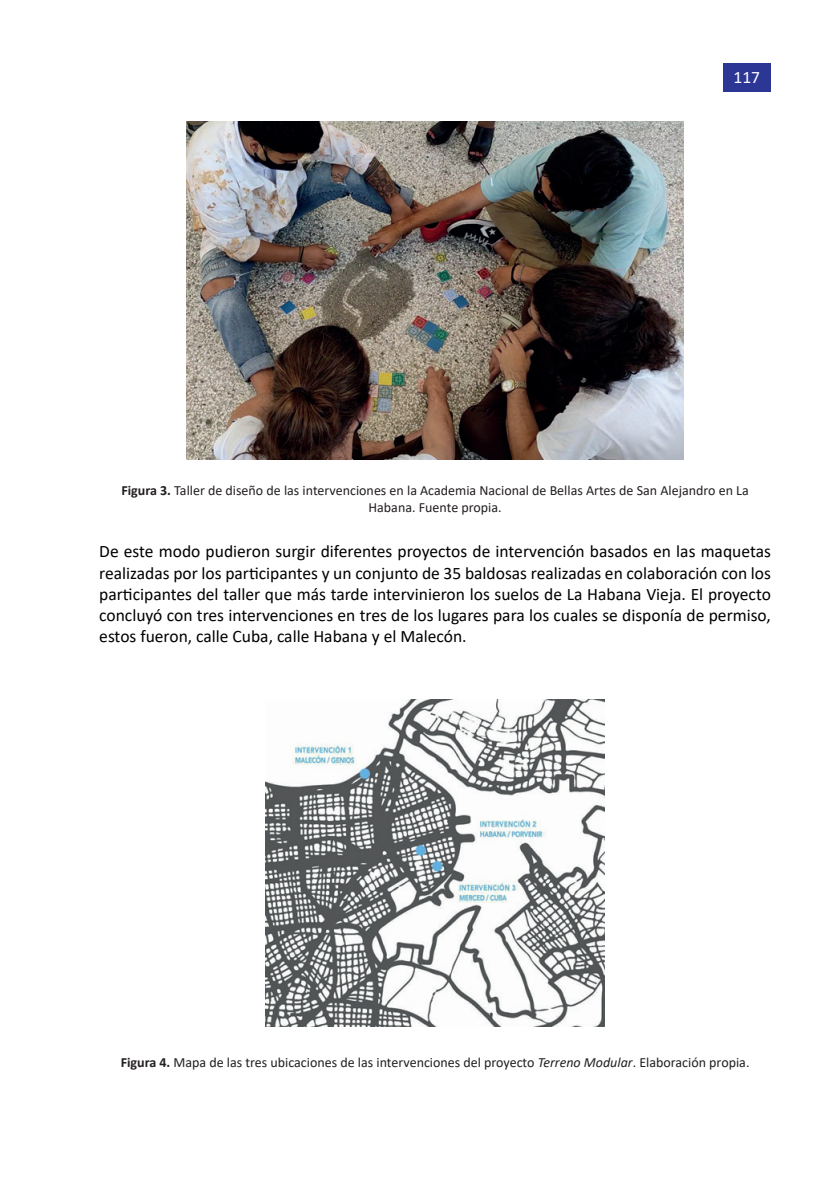
<style>
.page{position:relative;width:834px;height:1191px;background:#fff}
.page>*{position:absolute;margin:0;border:0;box-sizing:border-box;transform-origin:0 0}
.t1{font:17.5px/21px "Calibri";color:#000;text-align:justify}
.t2{font:17.5px "Calibri";color:#fff}
.t3{font:14px/16.8px "Calibri";color:#231f20;text-align:center}
.s1{font-weight:700}
.s2{font-style:italic}
</style>
<div class="page">
<div style="left:723px;top:63px;width:47px;height:29px;background:#2c3795"></div>
<img style="left:187px;top:122px;width:496px;height:337px">
<img style="left:266px;top:699px;width:338px;height:327px">
<p class="t2" style="left:733px;top:65px;width:28px">117</p>
<p class="t3" style="left:121px;top:482px;width:628px"><span class="s1">Figura 3.</span> Taller de diseño de las intervenciones en la Academia Nacional de Bellas Artes de San Alejandro en La<br>Habana. Fuente propia.</p>
<p class="t1" style="left:99px;top:541px;width:673px">De este modo pudieron surgir diferentes proyectos de intervención basados en las maquetas realizadas por los participantes y un conjunto de 35 baldosas realizadas en colaboración con los participantes del taller que más tarde intervinieron los suelos de La Habana Vieja. El proyecto concluyó con tres intervenciones en tres de los lugares para los cuales se disponía de permiso, estos fueron, calle Cuba, calle Habana y el Malecón.</p>
<p class="t3" style="left:121px;top:1053px;width:630px"><span class="s1">Figura 4.</span> Mapa de las tres ubicaciones de las intervenciones del proyecto <span class="s2">Terreno Modular</span>. Elaboración propia.</p>
</div>
